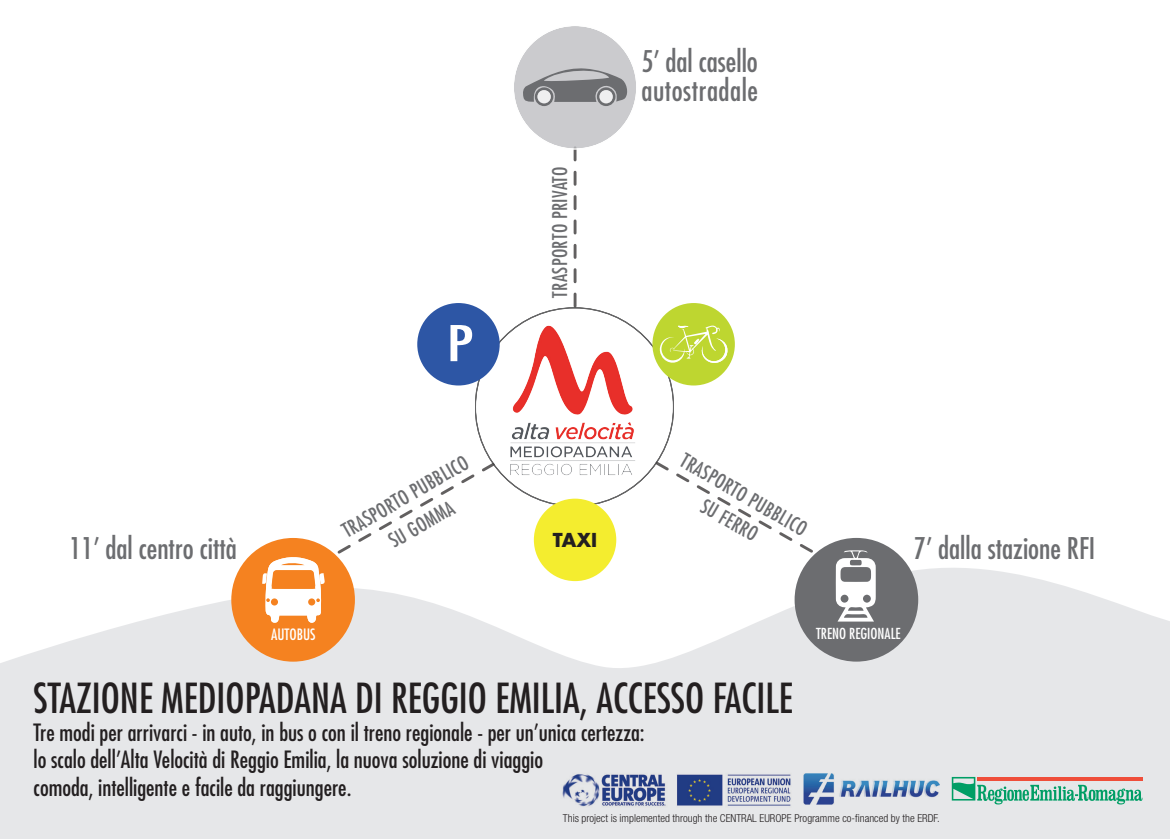
<style>
.page{position:relative;width:1170px;height:839px;background:#fff}
.page>*{position:absolute;margin:0;border:0;box-sizing:border-box;transform-origin:0 0}
.t1{font:condensed 47.85px "Futura";color:#fff;scale:1.43 1}
.t2{font:condensed 40.35px "Futura";color:#231f20}
.t3{font:condensed 29.1px "Futura";color:#6c6d70}
.t4{font:condensed 29.1px "Futura";letter-spacing:.02em;color:#6c6d70}
.t5{font:condensed 23.25px "Futura";color:#231f20}
.t6{font:condensed 19.8px "Futura";letter-spacing:.02em;color:#6c6d70}
.t7{font:700 18.6px "Futura";color:#231f20}
.t8{font:condensed 15.3px "Futura";color:#fff}
.t9{font:condensed 14.85px "Futura";color:#fff}
.t10{font:300 condensed 10.95px "Helvetica Neue";color:#231f20}
</style>
<div class="page">
<svg style="left:0;top:566px;width:1170px;height:272px;background:#e9eaeb"></svg>
<svg style="left:573px;top:149px;width:3px;height:157px"></svg>
<div style="left:231px;top:538px;width:124px;height:123px;background:#f58220;border-radius:50%"></div>
<img style="left:505px;top:322px;width:134px;height:154px">
<div style="left:794px;top:538px;width:124px;height:123px;background:#6c6d70;border-radius:50%"></div>
<svg style="left:653px;top:459px;width:223px;height:162px"></svg>
<svg style="left:262px;top:460px;width:235px;height:163px"></svg>
<div style="left:417px;top:303px;width:83px;height:82px;background:#2d56a5;border-radius:50%"></div>
<div style="left:534px;top:498px;width:82px;height:83px;background:#f4ed2f;border-radius:50%"></div>
<div style="left:652px;top:303px;width:83px;height:82px;background:#bed630;border-radius:50%"></div>
<svg style="left:660px;top:325px;width:67px;height:38px"></svg>
<div style="left:513px;top:25px;width:124px;height:124px;background:#cbcbce;border-radius:50%"></div>
<svg style="left:523px;top:68px;width:105px;height:38px"></svg>
<div style="left:537px;top:90px;width:14px;height:13px;background:#efeff0;border-radius:50%"></div>
<div style="left:599px;top:90px;width:14px;height:13px;background:#efeff0;border-radius:50%"></div>
<img style="left:803px;top:773px;width:136px;height:31px">
<img style="left:555px;top:767px;width:242px;height:45px">
<svg style="left:952px;top:776px;width:190px;height:28px;background:#a5bead"></svg>
<p class="t1" style="left:446px;top:313px;width:20px">P</p>
<p class="t6" style="left:547px;top:298px;width:133px;rotate:-90deg">TRASPORTO PRIVATO</p>
<p class="t3" style="left:641px;top:43px;width:118px">5’ dal casello</p>
<p class="t4" style="left:641px;top:72px;width:118px">autostradale</p>
<p class="t6" style="left:337px;top:521px;width:144px;rotate:-30deg">TRASPORTO PUBBLICO</p>
<p class="t6" style="left:688px;top:448px;width:144px;rotate:30deg">TRASPORTO PUBBLICO</p>
<p class="t6" style="left:384px;top:531px;width:73px;rotate:-30deg">SU GOMMA</p>
<p class="t6" style="left:708px;top:493px;width:64px;rotate:30deg">SU FERRO</p>
<p class="t7" style="left:553px;top:526px;width:46px">TAXI</p>
<p class="t3" style="left:69px;top:530px;width:169px">11’ dal centro città</p>
<p class="t3" style="left:914px;top:530px;width:183px">7’ dalla stazione RFI</p>
<p class="t8" style="left:271px;top:624px;width:46px">AUTOBUS</p>
<p class="t2" style="left:34px;top:672px;width:761px">STAZIONE MEDIOPADANA DI REGGIO EMILIA, ACCESSO FACILE</p>
<p class="t5" style="left:34px;top:717px;width:613px">Tre modi per arrivarci - in auto, in bus o con il treno regionale - per un’unica certezza:</p>
<p class="t5" style="left:34px;top:745px;width:511px">lo scalo dell’Alta Velocità di Reggio Emilia, la nuova soluzione di viaggio</p>
<p class="t5" style="left:34px;top:772px;width:319px">comoda, intelligente e facile da raggiungere.</p>
<p class="t9" style="left:816px;top:624px;width:86px">TRENO REGIONALE</p>
<p class="t10" style="left:563px;top:811px;width:378px">This project is implemented through the CENTRAL EUROPE Programme co-financed by the ERDF.</p>
</div>
